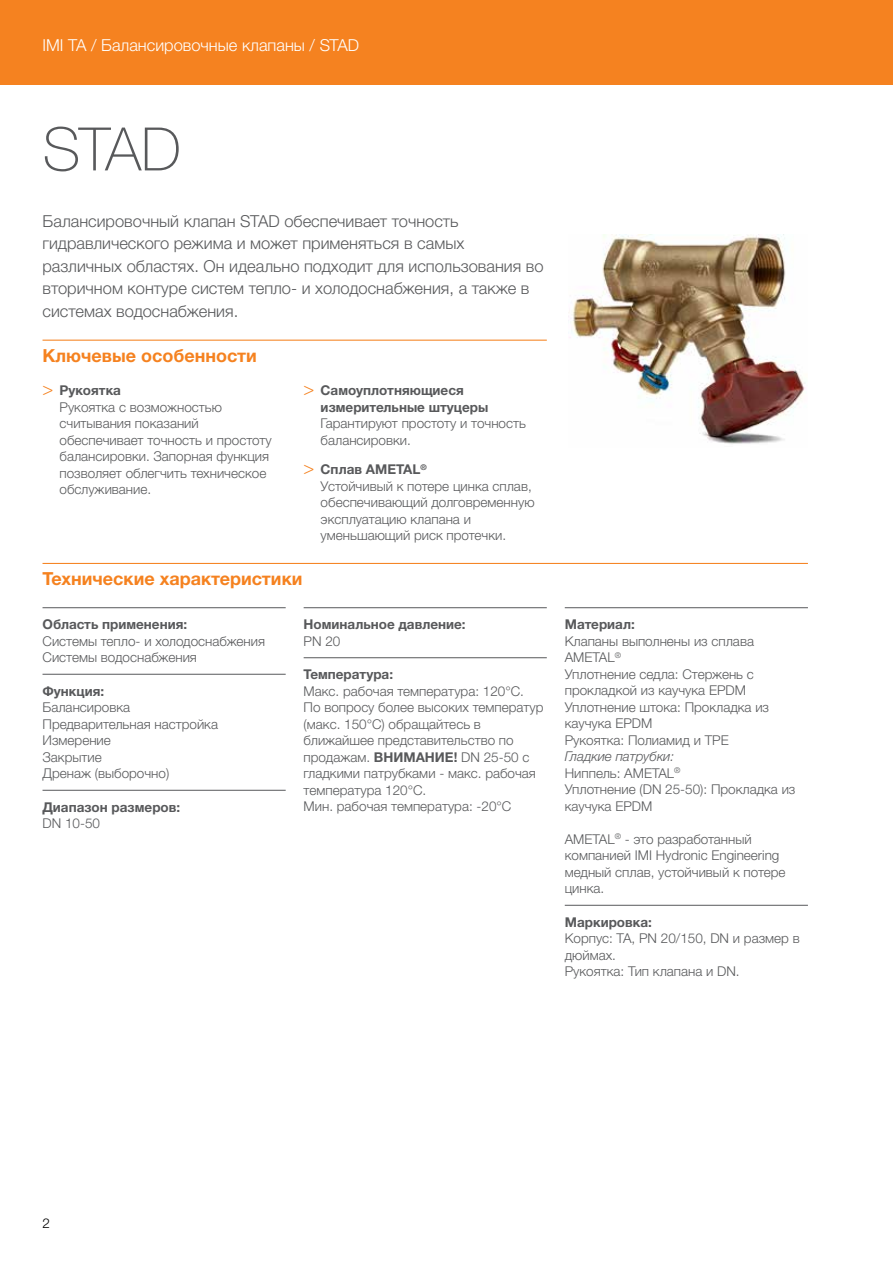
<style>
.page{position:relative;width:893px;height:1263px;background:#fff}
.page>*{position:absolute;margin:0;border:0;box-sizing:border-box;transform-origin:0 0}
.t1{font:100 60px "Helvetica Neue LTW1 G";color:#58595b}
.t2{font:700 18px "Helvetica Neue LTW1 G";color:#f58220}
.t3{font:300 16.5px/22.5px "Helvetica Neue LTW1 G";color:#58595b}
.t4{font:300 16.5px "Helvetica Neue LTW1 G";color:#fff}
.t5{font:300 13.5px/16.5px "Helvetica Neue LTW1 G";color:#58595b}
.t6{font:700 13.5px/16.5px "Helvetica Neue LTW1 G";color:#58595b}
.t7{font:300 13.5px "Helvetica Neue LTW1 G";color:#000}
.s1{font-family:"Helvetica Neue LT Std";font-size:18px;color:#f58220}
.s2{font-weight:700}
.s3{font-family:"Helvetica Neue LT Std";font-weight:300;font-size:18px;color:#f58220}
.s4{font-style:italic}
</style>
<div class="page">
<div style="left:0;top:0;width:893px;height:85px;background:#f58220"></div>
<hr style="left:43px;top:340px;width:504px;height:1px;background:#f58220">
<hr style="left:43px;top:563px;width:765px;height:1px;background:#f58220">
<hr style="left:43px;top:607px;width:243px;height:1px;background:#58595b">
<hr style="left:43px;top:674px;width:243px;height:1px;background:#58595b">
<hr style="left:43px;top:790px;width:243px;height:1px;background:#58595b">
<hr style="left:304px;top:607px;width:243px;height:1px;background:#58595b">
<hr style="left:304px;top:657px;width:243px;height:1px;background:#58595b">
<hr style="left:565px;top:607px;width:243px;height:1px;background:#58595b">
<hr style="left:565px;top:905px;width:243px;height:1px;background:#58595b">
<img style="left:569px;top:235px;width:236px;height:209px">
<p class="t4" style="left:43px;top:35px;width:318px">IMI TA / Балансировочные клапаны / STAD</p>
<h1 class="t1" style="left:43px;top:113px;width:140px">STAD</h1>
<p class="t3" style="left:43px;top:210px;width:503px">Балансировочный клапан STAD обеспечивает точность гидравлического режима и может применяться в самых различных областях. Он идеально подходит для использования во вторичном контуре систем тепло- и холодоснабжения, а также в системах водоснабжения.</p>
<h2 class="t2" style="left:43px;top:344px;width:216px">Ключевые особенности</h2>
<p class="t5" style="left:60px;top:382px;width:214px;text-indent:-17px"><span class="s1">&gt;</span> <span class="s2">Рукоятка<br></span>Рукоятка с возможностью считывания показаний обеспечивает точность и простоту балансировки. Запорная функция позволяет облегчить техническое обслуживание.</p>
<p class="t6" style="left:321px;top:382px;width:169px;text-indent:-17px"><span class="s3">&gt;</span> Самоуплотняющиеся измерительные штуцеры</p>
<p class="t5" style="left:321px;top:415px;width:207px">Гарантируют простоту и точность балансировки.</p>
<p class="t5" style="left:321px;top:461px;width:215px;text-indent:-17px"><span class="s1">&gt;</span> <span class="s2">Сплав AMETAL</span><sup>®<br></sup>Устойчивый к потере цинка сплав, обеспечивающий долговременную эксплуатацию клапана и уменьшающий риск протечки.</p>
<h2 class="t2" style="left:43px;top:568px;width:262px">Технические характеристики</h2>
<p class="t6" style="left:43px;top:616px;width:146px">Область применения:</p>
<p class="t5" style="left:43px;top:633px;width:224px">Системы тепло- и холодоснабжения<br>Системы водоснабжения</p>
<p class="t6" style="left:43px;top:683px;width:63px">Функция:</p>
<p class="t5" style="left:43px;top:699px;width:177px">Балансировка<br>Предварительная настройка<br>Измерение<br>Закрытие<br>Дренаж (выборочно)</p>
<p class="t6" style="left:43px;top:799px;width:139px">Диапазон размеров:</p>
<p class="t5" style="left:43px;top:815px;width:59px">DN 10-50</p>
<p class="t6" style="left:304px;top:616px;width:163px">Номинальное давление:</p>
<p class="t5" style="left:304px;top:633px;width:38px">PN 20</p>
<p class="t6" style="left:304px;top:666px;width:91px">Температура:</p>
<p class="t5" style="left:304px;top:683px;width:241px">Макс. рабочая температура: 120°C.<br>По вопросу более высоких температур (макс. 150°C) обращайтесь в ближайшее представительство по продажам. <span class="s2">ВНИМАНИЕ!</span> DN 25-50 с гладкими патрубками - макс. рабочая температура 120°C.<br>Мин. рабочая температура: -20°C</p>
<p class="t6" style="left:565px;top:616px;width:72px">Материал:</p>
<p class="t5" style="left:565px;top:633px;width:206px">Клапаны выполнены из сплава<br>AMETAL<sup>®<br></sup>Уплотнение седла: Стержень с прокладкой из каучука EPDM<br>Уплотнение штока: Прокладка из каучука EPDM<br>Рукоятка: Полиамид и TPE</p>
<p class="t5" style="left:565px;top:748px;width:232px"><span class="s4">Гладкие патрубки:<br></span>Ниппель: AMETAL<sup>®<br></sup>Уплотнение (DN 25-50): Прокладка из каучука EPDM</p>
<p class="t5" style="left:565px;top:831px;width:222px">AMETAL<sup>®</sup> - это разработанный компанией IMI Hydronic Engineering медный сплав, устойчивый к потере цинка.</p>
<p class="t6" style="left:565px;top:914px;width:89px">Маркировка:</p>
<p class="t5" style="left:565px;top:930px;width:236px">Корпус: TA, PN 20/150, DN и размер в дюймах.<br>Рукоятка: Тип клапана и DN.</p>
<p class="t7" style="left:43px;top:1215px;width:9px">2</p>
</div>
